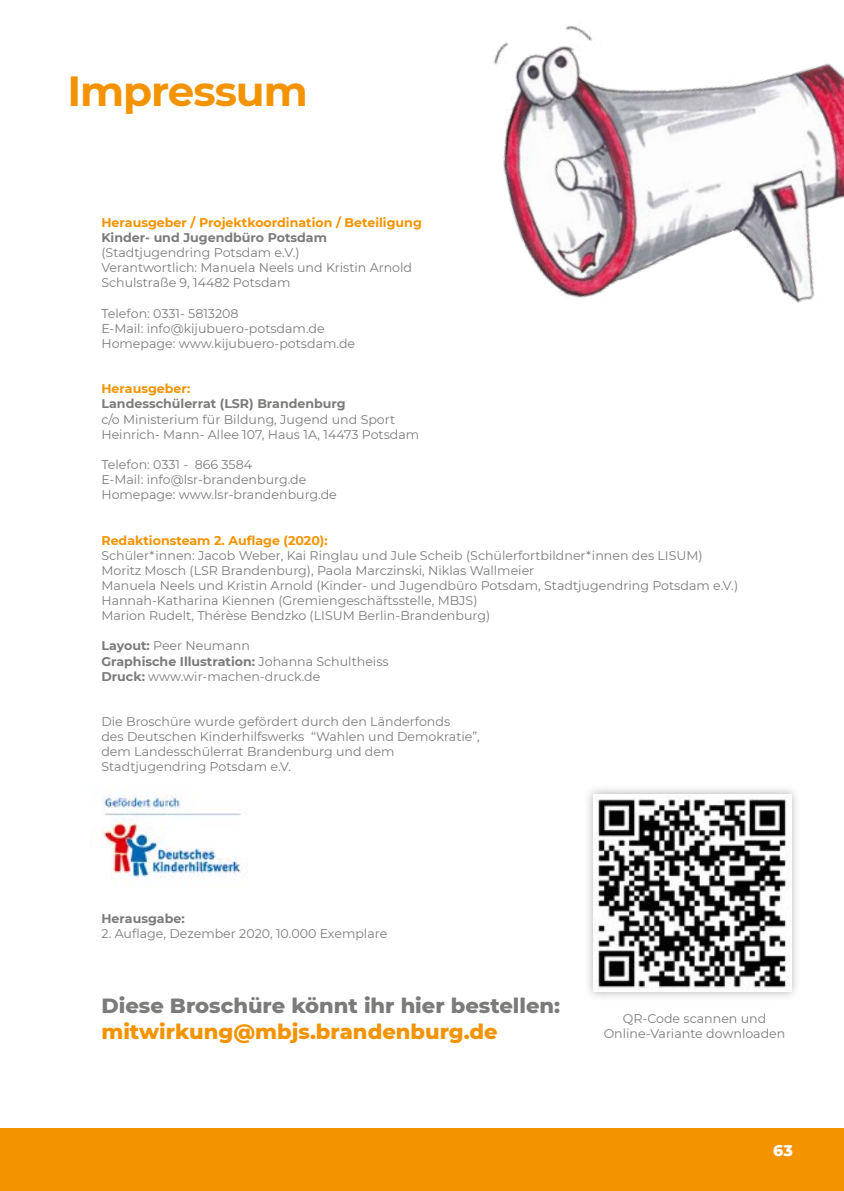
<style>
.page{position:relative;width:844px;height:1191px;background:#fff}
.page>*{position:absolute;margin:0;border:0;box-sizing:border-box;transform-origin:0 0}
.t1{font:700 42px "Montserrat";letter-spacing:-.025em;color:#f39300}
.t2{font:800 21px/25.2px "Montserrat";color:#7b7b7a}
.t3{font:800 15.75px "Montserrat";color:#fff}
.t4{font:12.6px/15px "Montserrat";color:#7b7b7a}
.t5{font:700 12.6px "Montserrat";color:#7b7b7a}
.t6{font:700 12.6px "Montserrat";color:#f39300}
.s1{font-weight:700}
.s2{font-weight:400}
.s3{color:#f39300}
</style>
<div class="page">
<div style="left:0;top:1128px;width:843px;height:63px;background:#f39300"></div>
<img style="left:90px;top:795px;width:151px;height:92px">
<img style="left:493px;top:25px;width:350px;height:278px">
<div style="left:583px;top:784px;width:218px;height:218px;background:#000;opacity:.29"></div>
<img style="left:593px;top:794px;width:197px;height:197px">
<p class="t1" style="left:67px;top:61px;width:242px">Impressum</p>
<p class="t6" style="left:101px;top:213px;width:322px">Herausgeber / Projektkoordination / Beteiligung</p>
<p class="t5" style="left:101px;top:228px;width:227px">Kinder- und Jugendbüro Potsdam</p>
<p class="t4" style="left:101px;top:245px;width:199px">(Stadtjugendring Potsdam e.V.)</p>
<p class="t4" style="left:101px;top:260px;width:312px">Verantwortlich: Manuela Neels und Kristin Arnold</p>
<p class="t4" style="left:101px;top:275px;width:190px">Schulstraße 9, 14482 Potsdam</p>
<p class="t4" style="left:101px;top:305px;width:138px">Telefon: 0331- 5813208</p>
<p class="t4" style="left:101px;top:320px;width:225px">E-Mail: info@kijubuero-potsdam.de</p>
<p class="t4" style="left:101px;top:335px;width:255px">Homepage: www.kijubuero-potsdam.de</p>
<p class="t6" style="left:101px;top:380px;width:90px">Herausgeber:</p>
<p class="t5" style="left:101px;top:395px;width:246px">Landesschülerrat (LSR) Brandenburg</p>
<p class="t4" style="left:101px;top:411px;width:295px">c/o Ministerium für Bildung, Jugend und Sport</p>
<p class="t4" style="left:101px;top:426px;width:319px">Heinrich- Mann- Allee 107, Haus 1A, 14473 Potsdam</p>
<p class="t4" style="left:101px;top:456px;width:152px">Telefon: 0331 - 866 3584</p>
<p class="t4" style="left:101px;top:471px;width:206px">E-Mail: info@lsr-brandenburg.de</p>
<p class="t4" style="left:101px;top:487px;width:237px">Homepage: www.lsr-brandenburg.de</p>
<p class="t6" style="left:101px;top:531px;width:228px">Redaktionsteam 2. Auflage (2020):</p>
<p class="t4" style="left:101px;top:547px;width:602px">Schüler*innen: Jacob Weber, Kai Ringlau und Jule Scheib (Schülerfortbildner*innen des LISUM)</p>
<p class="t4" style="left:101px;top:562px;width:434px">Moritz Mosch (LSR Brandenburg), Paola Marczinski, Niklas Wallmeier</p>
<p class="t4" style="left:101px;top:577px;width:638px">Manuela Neels und Kristin Arnold (Kinder- und Jugendbüro Potsdam, Stadtjugendring Potsdam e.V.)</p>
<p class="t4" style="left:101px;top:592px;width:377px">Hannah-Katharina Kiennen (Gremiengeschäftsstelle, MBJS)</p>
<p class="t4" style="left:101px;top:608px;width:390px">Marion Rudelt, Thérèse Bendzko (LISUM Berlin-Brandenburg)</p>
<p class="t4" style="left:101px;top:638px;width:150px"><span class="s1">Layout:</span> Peer Neumann</p>
<p class="t5" style="left:101px;top:652px;width:289px">Graphische Illustration: <span class="s2">Johanna Schultheiss</span></p>
<p class="t4" style="left:101px;top:668px;width:220px"><span class="s1">Druck:</span> www.wir-machen-druck.de</p>
<p class="t4" style="left:101px;top:713px;width:380px">Die Broschüre wurde gefördert durch den Länderfonds<br>des Deutschen Kinderhilfswerks “Wahlen und Demokratie”,</p>
<p class="t4" style="left:101px;top:744px;width:294px">dem Landesschülerrat Brandenburg und dem</p>
<p class="t4" style="left:101px;top:759px;width:191px">Stadtjugendring Potsdam e.V.</p>
<p class="t5" style="left:101px;top:909px;width:85px">Herausgabe:</p>
<p class="t4" style="left:101px;top:925px;width:287px">2. Auflage, Dezember 2020, 10.000 Exemplare</p>
<p class="t2" style="left:101px;top:992px;width:460px">Diese Broschüre könnt ihr hier bestellen: <span class="s3">mitwirkung@mbjs.brandenburg.de</span></p>
<p class="t4" style="left:603px;top:1010px;width:183px;text-align:center">QR-Code scannen und<br>Online-Variante downloaden</p>
<p class="t3" style="left:773px;top:1138px;width:21px">63</p>
</div>
